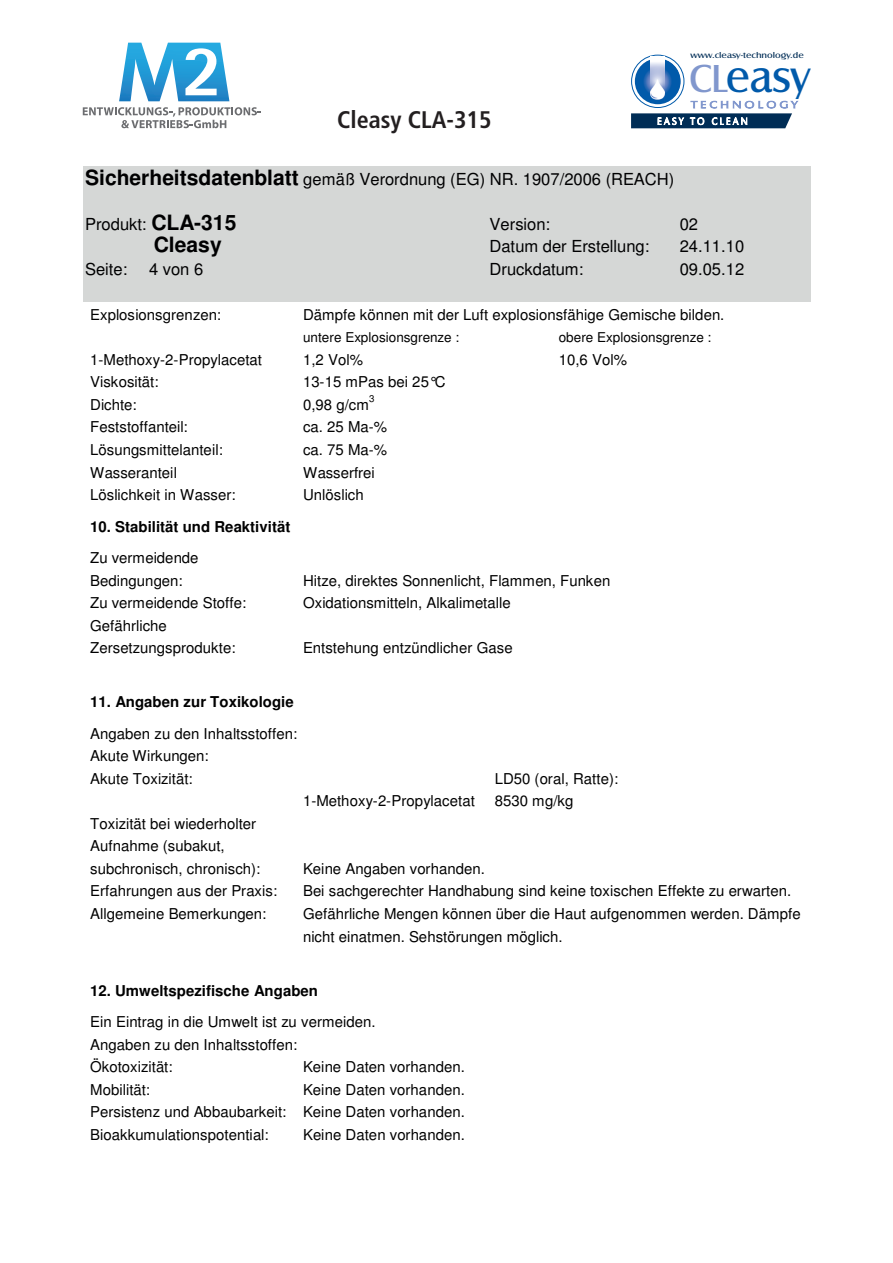
<style>
.page{position:relative;width:893px;height:1263px;background:#fff}
.page>*{position:absolute;margin:0;border:0;box-sizing:border-box;transform-origin:0 0}
.t1{font:45px "Castle T";color:#015aaa}
.t2{font:700 condensed 24px "Frutiger LT Std";color:#231f20}
.t3{font:700 21.15px "Helvetica";color:#000001}
.t4{font:16.65px "Helvetica";color:#000001}
.t5{font:15px/22.5px "Helvetica";color:#000001}
.t6{font:700 15px "Helvetica";color:#000001}
.t7{font:13.5px "Helvetica";letter-spacing:.005em;color:#000001}
.t8{font:10.05px "Castle T Ligh";color:#fff}
.t9{font:10.05px "Castle T Ligh";color:#8197cd;scale:1.35 1}
.t10{font:9.75px "Helvetica";color:#000001}
.t11{font:8.4px "Castle T";color:#002d56;scale:1.21 1}
.s1{font-size:40.5px;color:#8197cd}
.s2{font-weight:700;font-size:21.15px}
</style>
<div class="page">
<div style="left:83px;top:167px;width:728px;height:22px;background:#d5d7d6"></div>
<div style="left:83px;top:189px;width:728px;height:23px;background:#d5d7d6"></div>
<div style="left:83px;top:212px;width:728px;height:22px;background:#d5d7d6"></div>
<div style="left:83px;top:234px;width:728px;height:23px;background:#d5d7d6"></div>
<div style="left:83px;top:257px;width:728px;height:22px;background:#d5d7d6"></div>
<div style="left:83px;top:279px;width:728px;height:23px;background:#d5d7d6"></div>
<svg style="left:83px;top:107px;width:178px;height:21px"></svg>
<svg style="left:119px;top:43px;width:110px;height:58px"></svg>
<svg style="left:631px;top:113px;width:161px;height:15px;background:#0b365d"></svg>
<svg style="left:632px;top:55px;width:52px;height:53px"></svg>
<div style="left:631px;top:55px;width:53px;height:53px;border:1px solid #015aaa;border-radius:50%"></div>
<img style="left:635px;top:58px;width:46px;height:46px;border-radius:23px">
<img style="left:651px;top:57px;width:14px;height:45px">
<h2 class="t2" style="left:337px;top:105px;width:156px">Cleasy CLA-315</h2>
<p class="t11" style="left:690px;top:50px;width:95px">www.cleasy-technology.de</p>
<h1 class="t1" style="left:689px;top:52px;width:123px"><span class="s1">CL</span>easy</h1>
<p class="t8" style="left:657px;top:116px;width:92px">E A S Y T O C L E A N</p>
<p class="t9" style="left:691px;top:99px;width:80px">T E C H N O L O G Y</p>
<p class="t4" style="left:85px;top:169px;width:591px"><span class="s2">Sicherheitsdatenblatt</span> gemäß Verordnung (EG) NR. 1907/2006 (REACH)</p>
<p class="t4" style="left:85px;top:214px;width:153px">Produkt: <span class="s2">CLA-315</span></p>
<p class="t4" style="left:490px;top:214px;width:62px">Version:</p>
<p class="t4" style="left:680px;top:214px;width:20px">02</p>
<h3 class="t3" style="left:154px;top:237px;width:70px">Cleasy</h3>
<p class="t4" style="left:490px;top:237px;width:161px">Datum der Erstellung:</p>
<p class="t4" style="left:680px;top:237px;width:66px">24.11.10</p>
<p class="t4" style="left:85px;top:260px;width:44px">Seite:</p>
<p class="t4" style="left:149px;top:260px;width:56px">4 von 6</p>
<p class="t4" style="left:490px;top:260px;width:95px">Druckdatum:</p>
<p class="t4" style="left:680px;top:260px;width:66px">09.05.12</p>
<p class="t5" style="left:90px;top:303px;width:132px">Explosionsgrenzen:</p>
<p class="t5" style="left:303px;top:303px;width:423px">Dämpfe können mit der Luft explosionsfähige Gemische bilden.</p>
<p class="t7" style="left:303px;top:330px;width:158px">untere Explosionsgrenze :</p>
<p class="t7" style="left:559px;top:330px;width:154px">obere Explosionsgrenze :</p>
<p class="t5" style="left:90px;top:348px;width:173px">1-Methoxy-2-Propylacetat</p>
<p class="t5" style="left:303px;top:348px;width:61px">1,2 Vol%</p>
<p class="t5" style="left:559px;top:348px;width:70px">10,6 Vol%</p>
<p class="t5" style="left:90px;top:371px;width:70px">Viskosität:</p>
<p class="t5" style="left:303px;top:371px;width:144px">13-15 mPas bei 25°C</p>
<p class="t5" style="left:90px;top:393px;width:48px">Dichte:</p>
<p class="t5" style="left:303px;top:393px;width:67px">0,98 g/cm</p>
<p class="t10" style="left:369px;top:393px;width:7px">3</p>
<p class="t5" style="left:90px;top:416px;width:99px">Feststoffanteil:</p>
<p class="t5" style="left:303px;top:416px;width:86px">ca. 25 Ma-%</p>
<p class="t5" style="left:90px;top:438px;width:134px">Lösungsmittelanteil:</p>
<p class="t5" style="left:303px;top:438px;width:86px">ca. 75 Ma-%</p>
<p class="t5" style="left:90px;top:461px;width:88px">Wasseranteil</p>
<p class="t5" style="left:303px;top:461px;width:73px">Wasserfrei</p>
<p class="t5" style="left:90px;top:483px;width:147px">Löslichkeit in Wasser:</p>
<p class="t5" style="left:303px;top:483px;width:62px">Unlöslich</p>
<p class="t6" style="left:90px;top:520px;width:202px">10. Stabilität und Reaktivität</p>
<p class="t5" style="left:90px;top:547px;width:110px">Zu vermeidende<br>Bedingungen:</p>
<p class="t5" style="left:303px;top:569px;width:309px">Hitze, direktes Sonnenlicht, Flammen, Funken</p>
<p class="t5" style="left:90px;top:592px;width:158px">Zu vermeidende Stoffe:</p>
<p class="t5" style="left:303px;top:592px;width:209px">Oxidationsmitteln, Alkalimetalle</p>
<p class="t5" style="left:90px;top:614px;width:147px">Gefährliche<br>Zersetzungsprodukte:</p>
<p class="t5" style="left:303px;top:637px;width:211px">Entstehung entzündlicher Gase</p>
<p class="t6" style="left:90px;top:696px;width:205px">11. Angaben zur Toxikologie</p>
<p class="t5" style="left:90px;top:722px;width:209px">Angaben zu den Inhaltsstoffen:<br>Akute Wirkungen:<br>Akute Toxizität:</p>
<p class="t5" style="left:495px;top:767px;width:125px">LD50 (oral, Ratte):</p>
<p class="t5" style="left:303px;top:790px;width:173px">1-Methoxy-2-Propylacetat</p>
<p class="t5" style="left:495px;top:790px;width:80px">8530 mg/kg</p>
<p class="t5" style="left:90px;top:812px;width:172px">Toxizität bei wiederholter<br>Aufnahme (subakut, subchronisch, chronisch):</p>
<p class="t5" style="left:303px;top:857px;width:183px">Keine Angaben vorhanden.</p>
<p class="t5" style="left:90px;top:880px;width:189px">Erfahrungen aus der Praxis:</p>
<p class="t5" style="left:303px;top:880px;width:490px">Bei sachgerechter Handhabung sind keine toxischen Effekte zu erwarten.</p>
<p class="t5" style="left:90px;top:902px;width:178px">Allgemeine Bemerkungen:</p>
<p class="t5" style="left:303px;top:902px;width:499px">Gefährliche Mengen können über die Haut aufgenommen werden. Dämpfe nicht einatmen. Sehstörungen möglich.</p>
<p class="t6" style="left:90px;top:984px;width:229px">12. Umweltspezifische Angaben</p>
<p class="t5" style="left:90px;top:1010px;width:287px">Ein Eintrag in die Umwelt ist zu vermeiden.<br>Angaben zu den Inhaltsstoffen:<br>Ökotoxizität:</p>
<p class="t5" style="left:303px;top:1056px;width:163px">Keine Daten vorhanden.</p>
<p class="t5" style="left:90px;top:1078px;width:61px">Mobilität:</p>
<p class="t5" style="left:90px;top:1078px;width:376px;text-align:justify;text-indent:213px">Keine Daten vorhanden.<br>Persistenz und Abbaubarkeit: Keine Daten vorhanden.<br>Bioakkumulationspotential:</p>
<p class="t5" style="left:303px;top:1123px;width:163px">Keine Daten vorhanden.</p>
</div>
